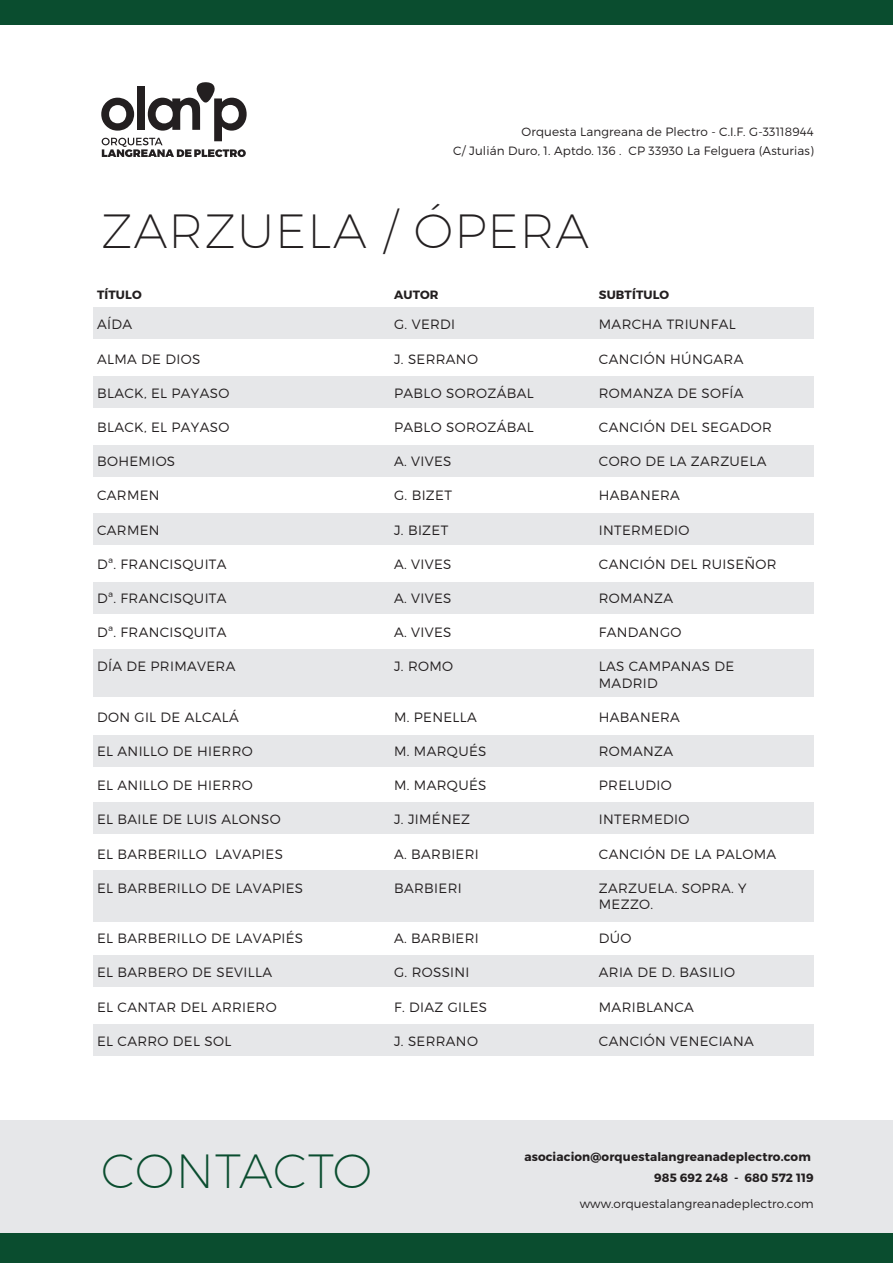
<style>
.page{position:relative;width:893px;height:1263px;background:#fff}
.page>*{position:absolute;margin:0;border:0;box-sizing:border-box;transform-origin:0 0}
.t1{font:200 48px "Montserrat";letter-spacing:.025em;color:#231f20}
.t2{font:200 48px "Montserrat";letter-spacing:.01em;color:#0a4d2f}
.t3{font:300 13.5px/16.2px "Montserrat";letter-spacing:.025em;color:#231f20}
.t4{font:300 12px "Montserrat";letter-spacing:.01em;color:#231f20}
.t5{font:700 12px "Montserrat";letter-spacing:.01em;color:#231f20}
</style>
<div class="page">
<div style="left:93px;top:307px;width:721px;height:32px;background:#e6e7e9"></div>
<div style="left:93px;top:376px;width:721px;height:32px;background:#e6e7e9"></div>
<div style="left:93px;top:445px;width:721px;height:32px;background:#e6e7e9"></div>
<div style="left:93px;top:582px;width:721px;height:32px;background:#e6e7e9"></div>
<div style="left:93px;top:649px;width:721px;height:48px;background:#e6e7e9"></div>
<div style="left:93px;top:735px;width:721px;height:31px;background:#e6e7e9"></div>
<div style="left:93px;top:803px;width:721px;height:31px;background:#e6e7e9"></div>
<div style="left:93px;top:870px;width:721px;height:51px;background:#e6e7e9"></div>
<div style="left:93px;top:513px;width:721px;height:32px;background:#e6e7e9"></div>
<div style="left:93px;top:955px;width:721px;height:32px;background:#e6e7e9"></div>
<div style="left:93px;top:1024px;width:721px;height:32px;background:#e6e7e9"></div>
<svg style="left:101px;top:82px;width:146px;height:75px"></svg>
<div style="left:0;top:0;width:893px;height:25px;background:#0a4d2f"></div>
<div style="left:0;top:1121px;width:893px;height:128px;background:#e6e7e9"></div>
<div style="left:0;top:1233px;width:893px;height:30px;background:#0a4d2f"></div>
<p class="t4" style="left:522px;top:124px;width:294px">Orquesta Langreana de Plectro - C.I.F. G-33118944</p>
<p class="t4" style="left:453px;top:143px;width:362px">C/ Julián Duro, 1. Aptdo. 136 . CP 33930 La Felguera (Asturias)</p>
<h1 class="t1" style="left:101px;top:202px;width:489px">ZARZUELA / ÓPERA</h1>
<p class="t5" style="left:97px;top:287px;width:46px">TÍTULO</p>
<p class="t3" style="left:97px;top:316px;width:36px">AÍDA</p>
<p class="t3" style="left:97px;top:350px;width:105px">ALMA DE DIOS</p>
<p class="t3" style="left:97px;top:385px;width:134px">BLACK, EL PAYASO</p>
<p class="t3" style="left:97px;top:419px;width:134px">BLACK, EL PAYASO</p>
<p class="t3" style="left:97px;top:453px;width:80px">BOHEMIOS</p>
<p class="t3" style="left:97px;top:487px;width:64px">CARMEN</p>
<p class="t3" style="left:97px;top:521px;width:64px">CARMEN</p>
<p class="t3" style="left:97px;top:556px;width:131px">Dª. FRANCISQUITA</p>
<p class="t3" style="left:97px;top:590px;width:131px">Dª. FRANCISQUITA</p>
<p class="t3" style="left:97px;top:624px;width:131px">Dª. FRANCISQUITA</p>
<p class="t3" style="left:97px;top:658px;width:140px">DÍA DE PRIMAVERA</p>
<p class="t3" style="left:97px;top:709px;width:143px">DON GIL DE ALCALÁ</p>
<p class="t3" style="left:97px;top:743px;width:157px">EL ANILLO DE HIERRO</p>
<p class="t3" style="left:97px;top:777px;width:157px">EL ANILLO DE HIERRO</p>
<p class="t3" style="left:97px;top:811px;width:185px">EL BAILE DE LUIS ALONSO</p>
<p class="t3" style="left:97px;top:845px;width:187px">EL BARBERILLO LAVAPIES</p>
<p class="t3" style="left:97px;top:880px;width:207px">EL BARBERILLO DE LAVAPIES</p>
<p class="t3" style="left:97px;top:930px;width:207px">EL BARBERILLO DE LAVAPIÉS</p>
<p class="t3" style="left:97px;top:964px;width:176px">EL BARBERO DE SEVILLA</p>
<p class="t3" style="left:97px;top:998px;width:181px">EL CANTAR DEL ARRIERO</p>
<p class="t3" style="left:97px;top:1033px;width:136px">EL CARRO DEL SOL</p>
<p class="t5" style="left:394px;top:287px;width:46px">AUTOR</p>
<p class="t3" style="left:394px;top:316px;width:63px">G. VERDI</p>
<p class="t3" style="left:394px;top:350px;width:85px">J. SERRANO</p>
<p class="t3" style="left:394px;top:385px;width:141px">PABLO SOROZÁBAL</p>
<p class="t3" style="left:394px;top:419px;width:141px">PABLO SOROZÁBAL</p>
<p class="t3" style="left:394px;top:453px;width:59px">A. VIVES</p>
<p class="t3" style="left:394px;top:487px;width:59px">G. BIZET</p>
<p class="t3" style="left:394px;top:521px;width:56px">J. BIZET</p>
<p class="t3" style="left:394px;top:556px;width:59px">A. VIVES</p>
<p class="t3" style="left:394px;top:590px;width:59px">A. VIVES</p>
<p class="t3" style="left:394px;top:624px;width:59px">A. VIVES</p>
<p class="t3" style="left:394px;top:658px;width:61px">J. ROMO</p>
<p class="t3" style="left:394px;top:709px;width:84px">M. PENELLA</p>
<p class="t3" style="left:394px;top:743px;width:94px">M. MARQUÉS</p>
<p class="t3" style="left:394px;top:777px;width:94px">M. MARQUÉS</p>
<p class="t3" style="left:394px;top:811px;width:78px">J. JIMÉNEZ</p>
<p class="t3" style="left:394px;top:845px;width:86px">A. BARBIERI</p>
<p class="t3" style="left:394px;top:880px;width:69px">BARBIERI</p>
<p class="t3" style="left:394px;top:930px;width:86px">A. BARBIERI</p>
<p class="t3" style="left:394px;top:964px;width:77px">G. ROSSINI</p>
<p class="t3" style="left:394px;top:998px;width:95px">F. DIAZ GILES</p>
<p class="t3" style="left:394px;top:1033px;width:85px">J. SERRANO</p>
<p class="t5" style="left:599px;top:287px;width:72px">SUBTÍTULO</p>
<p class="t3" style="left:599px;top:316px;width:138px">MARCHA TRIUNFAL</p>
<p class="t3" style="left:599px;top:350px;width:146px">CANCIÓN HÚNGARA</p>
<p class="t3" style="left:599px;top:385px;width:146px">ROMANZA DE SOFÍA</p>
<p class="t3" style="left:599px;top:419px;width:175px">CANCIÓN DEL SEGADOR</p>
<p class="t3" style="left:599px;top:453px;width:169px">CORO DE LA ZARZUELA</p>
<p class="t3" style="left:599px;top:487px;width:83px">HABANERA</p>
<p class="t3" style="left:599px;top:521px;width:92px">INTERMEDIO</p>
<p class="t3" style="left:599px;top:556px;width:179px">CANCIÓN DEL RUISEÑOR</p>
<p class="t3" style="left:599px;top:590px;width:76px">ROMANZA</p>
<p class="t3" style="left:599px;top:624px;width:84px">FANDANGO</p>
<p class="t3" style="left:599px;top:658px;width:137px">LAS CAMPANAS DE<br>MADRID</p>
<p class="t3" style="left:599px;top:709px;width:83px">HABANERA</p>
<p class="t3" style="left:599px;top:743px;width:76px">ROMANZA</p>
<p class="t3" style="left:599px;top:777px;width:74px">PRELUDIO</p>
<p class="t3" style="left:599px;top:811px;width:92px">INTERMEDIO</p>
<p class="t3" style="left:599px;top:845px;width:179px">CANCIÓN DE LA PALOMA</p>
<p class="t3" style="left:599px;top:880px;width:149px">ZARZUELA. SOPRA. Y<br>MEZZO.</p>
<p class="t3" style="left:599px;top:930px;width:34px">DÚO</p>
<p class="t3" style="left:599px;top:964px;width:138px">ARIA DE D. BASILIO</p>
<p class="t3" style="left:599px;top:998px;width:97px">MARIBLANCA</p>
<p class="t3" style="left:599px;top:1033px;width:156px">CANCIÓN VENECIANA</p>
<h1 class="t2" style="left:101px;top:1141px;width:272px">CONTACTO</h1>
<p class="t5" style="left:524px;top:1149px;width:288px">asociacion@orquestalangreanadeplectro.com</p>
<p class="t5" style="left:654px;top:1170px;width:161px">985 692 248 - 680 572 119</p>
<p class="t4" style="left:580px;top:1196px;width:236px">www.orquestalangreanadeplectro.com</p>
</div>
